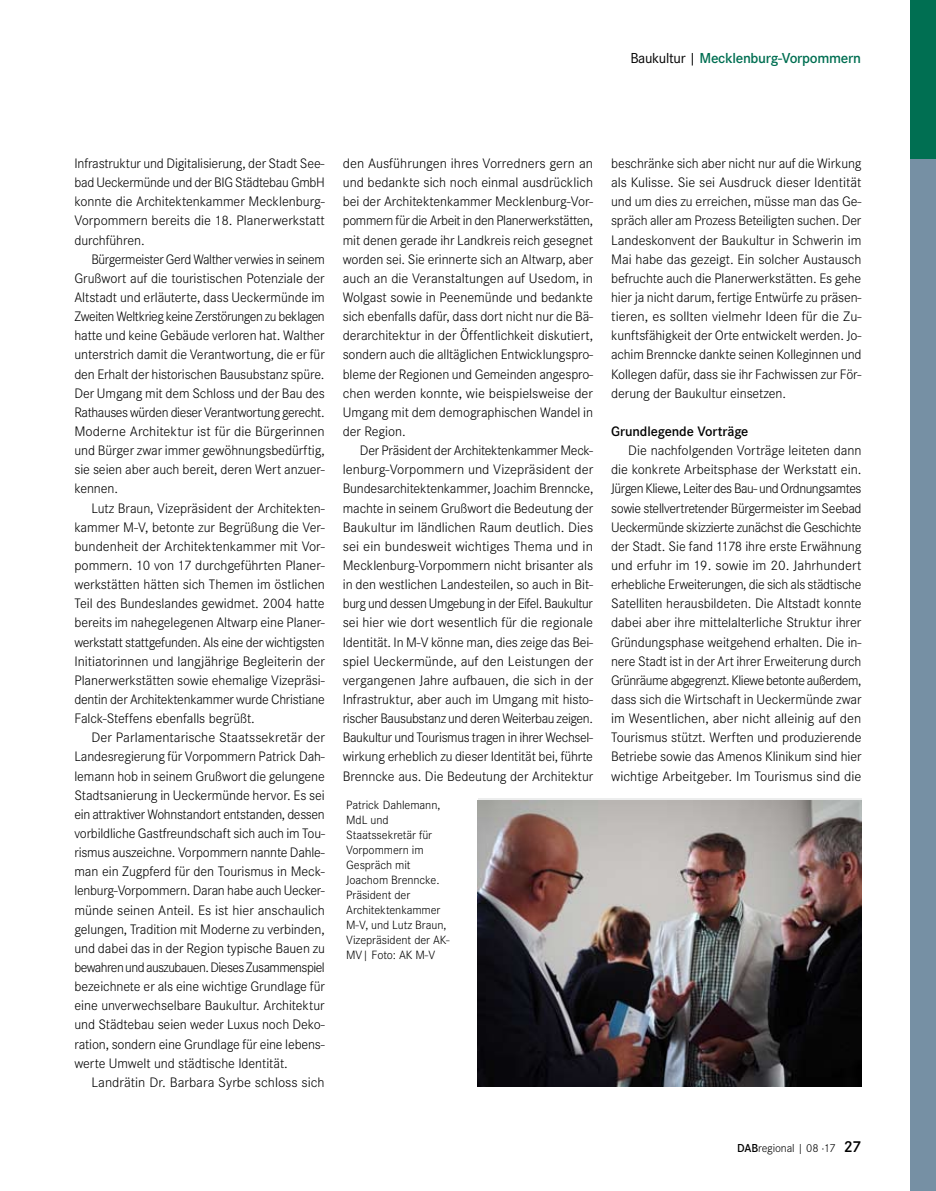
<style>
.page{position:relative;width:936px;height:1191px;background:#fff}
.page>*{position:absolute;margin:0;border:0;box-sizing:border-box;transform-origin:0 0}
.t1{font:600 15px "Corporate S";letter-spacing:-.02em;color:#006f52}
.t2{font:300 14.25px/19.2px "Corporate S";letter-spacing:-.005em;color:#000;text-align:justify}
.t3{font:600 14.25px "Corporate S";letter-spacing:-.005em;color:#000}
.t4{font:300 12.45px/15px "Corporate S";letter-spacing:-.005em;color:#000}
.t5{font:300 12px "Corporate S";letter-spacing:-.01em;color:#000}
.s1{font-weight:400;color:#000}
.s2{font-weight:600}
.s3{font-weight:600;font-size:16.5px}
</style>
<div class="page">
<div style="left:910px;top:0;width:25px;height:1191px;background:#7690a4"></div>
<div style="left:910px;top:0;width:25px;height:158px;background:#006f52"></div>
<img style="left:477px;top:800px;width:384px;height:286px">
<p class="t1" style="left:630px;top:50px;width:232px"><span class="s1">Baukultur |</span> Mecklenburg-Vorpommern</p>
<p class="t2" style="left:74px;top:154px;width:252px">Infrastruktur und Digitalisierung, der Stadt See&shy;bad Ueckermünde und der BIG Städtebau GmbH konnte die Architektenkammer Mecklenburg-Vorpommern bereits die 18. Planerwerkstatt durchführen.</p>
<p class="t2" style="left:74px;top:249px;width:252px;text-indent:17px">Bürgermeister Gerd Walther verwies in seinem Grußwort auf die touristischen Potenziale der Altstadt und erläuterte, dass Ueckermünde im Zweiten Weltkrieg keine Zerstörungen zu beklagen hatte und keine Gebäude verloren hat. Walther unterstrich damit die Verantwortung, die er für den Erhalt der historischen Bausubstanz spüre.<br>Der Umgang mit dem Schloss und der Bau des Rathauses würden dieser Verantwortung gerecht.<br>Moderne Architektur ist für die Bürgerinnen und Bürger zwar immer gewöhnungsbedürftig, sie seien aber auch bereit, deren Wert anzuer&shy;kennen.</p>
<p class="t2" style="left:74px;top:498px;width:252px;text-indent:17px">Lutz Braun, Vizepräsident der Architekten&shy;kammer M-V, betonte zur Begrüßung die Ver&shy;bundenheit der Architektenkammer mit Vor&shy;pommern. 10 von 17 durchgeführten Planer&shy;werkstätten hätten sich Themen im östlichen Teil des Bundeslandes gewidmet. 2004 hatte bereits im nahegelegenen Altwarp eine Planer&shy;werkstatt stattgefunden. Als eine der wichtigsten Initiatorinnen und langjährige Begleiterin der Planerwerkstätten sowie ehemalige Vizepräsi&shy;dentin der Architektenkammer wurde Christiane Falck-Steffens ebenfalls begrüßt.</p>
<p class="t2" style="left:74px;top:728px;width:252px;text-indent:17px">Der Parlamentarische Staatssekretär der Landesregierung für Vorpommern Patrick Dah&shy;lemann hob in seinem Grußwort die gelungene Stadtsanierung in Ueckermünde hervor. Es sei ein attraktiver Wohnstandort entstanden, dessen vorbildliche Gastfreundschaft sich auch im Tou&shy;rismus auszeichne. Vorpommern nannte Dahle&shy;man ein Zugpferd für den Tourismus in Meck&shy;lenburg-Vorpommern. Daran habe auch Uecker&shy;münde seinen Anteil. Es ist hier anschaulich gelungen, Tradition mit Moderne zu verbinden, und dabei das in der Region typische Bauen zu bewahren und auszubauen. Dieses Zusammenspiel bezeichnete er als eine wichtige Grundlage für eine unverwechselbare Baukultur. Architektur und Städtebau seien weder Luxus noch Deko&shy;ration, sondern eine Grundlage für eine lebens&shy;werte Umwelt und städtische Identität.</p>
<p class="t2" style="left:91px;top:1072px;width:235px">Landrätin Dr. Barbara Syrbe schloss sich</p>
<p class="t2" style="left:343px;top:154px;width:252px">den Ausführungen ihres Vorredners gern an und bedankte sich noch einmal ausdrücklich bei der Architektenkammer Mecklenburg-Vor&shy;pommern für die Arbeit in den Planerwerkstätten, mit denen gerade ihr Landkreis reich gesegnet worden sei. Sie erinnerte sich an Altwarp, aber auch an die Veranstaltungen auf Usedom, in Wolgast sowie in Peenemünde und bedankte sich ebenfalls dafür, dass dort nicht nur die Bä&shy;derarchitektur in der Öffentlichkeit diskutiert, sondern auch die alltäglichen Entwicklungspro&shy;bleme der Regionen und Gemeinden angespro&shy;chen werden konnte, wie beispielsweise der Umgang mit dem demographischen Wandel in der Region.</p>
<p class="t2" style="left:343px;top:441px;width:252px;text-indent:17px">Der Präsident der Architektenkammer Meck&shy;lenburg-Vorpommern und Vizepräsident der Bundesarchitektenkammer, Joachim Brenncke, machte in seinem Grußwort die Bedeutung der Baukultur im ländlichen Raum deutlich. Dies sei ein bundesweit wichtiges Thema und in Mecklenburg-Vorpommern nicht brisanter als in den westlichen Landesteilen, so auch in Bit&shy;burg und dessen Umgebung in der Eifel. Baukultur sei hier wie dort wesentlich für die regionale Identität. In M-V könne man, dies zeige das Bei&shy;spiel Ueckermünde, auf den Leistungen der vergangenen Jahre aufbauen, die sich in der Infrastruktur, aber auch im Umgang mit histo&shy;rischer Bausubstanz und deren Weiterbau zeigen.<br>Baukultur und Tourismus tragen in ihrer Wechsel&shy;wirkung erheblich zu dieser Identität bei, führte Brenncke aus. Die Bedeutung der Architektur</p>
<p class="t4" style="left:346px;top:797px;width:105px">Patrick Dahlemann,<br>MdL und<br>Staatssekretär für<br>Vorpommern im<br>Gespräch mit<br>Joachom Brenncke.<br>Präsident der<br>Architektenkammer<br>M-V, und Lutz Braun,<br>Vizepräsident der AK-<br>MV| Foto: AK M-V</p>
<p class="t2" style="left:611px;top:154px;width:252px">beschränke sich aber nicht nur auf die Wirkung als Kulisse. Sie sei Ausdruck dieser Identität und um dies zu erreichen, müsse man das Ge&shy;spräch aller am Prozess Beteiligten suchen. Der Landeskonvent der Baukultur in Schwerin im Mai habe das gezeigt. Ein solcher Austausch befruchte auch die Planerwerkstätten. Es gehe hier ja nicht darum, fertige Entwürfe zu präsen&shy;tieren, es sollten vielmehr Ideen für die Zu&shy;kunftsfähigkeit der Orte entwickelt werden. Jo&shy;achim Brenncke dankte seinen Kolleginnen und Kollegen dafür, dass sie ihr Fachwissen zur För&shy;derung der Baukultur einsetzen.</p>
<p class="t3" style="left:611px;top:423px;width:139px">Grundlegende Vorträge</p>
<p class="t2" style="left:611px;top:441px;width:252px;text-indent:17px">Die nachfolgenden Vorträge leiteten dann die konkrete Arbeitsphase der Werkstatt ein.<br>Jürgen Kliewe, Leiter des Bau- und Ordnungsamtes sowie stellvertretender Bürgermeister im Seebad Ueckermünde skizzierte zunächst die Geschichte der Stadt. Sie fand 1178 ihre erste Erwähnung und erfuhr im 19. sowie im 20. Jahrhundert erhebliche Erweiterungen, die sich als städtische Satelliten herausbildeten. Die Altstadt konnte dabei aber ihre mittelalterliche Struktur ihrer Gründungsphase weitgehend erhalten. Die in&shy;nere Stadt ist in der Art ihrer Erweiterung durch Grünräume abgegrenzt. Kliewe betonte außerdem, dass sich die Wirtschaft in Ueckermünde zwar im Wesentlichen, aber nicht alleinig auf den Tourismus stützt. Werften und produzierende Betriebe sowie das Amenos Klinikum sind hier wichtige Arbeitgeber. Im Tourismus sind die</p>
<p class="t5" style="left:737px;top:1141px;width:126px"><span class="s2">DAB</span>regional | 08 ·17 <span class="s3">27</span></p>
</div>
